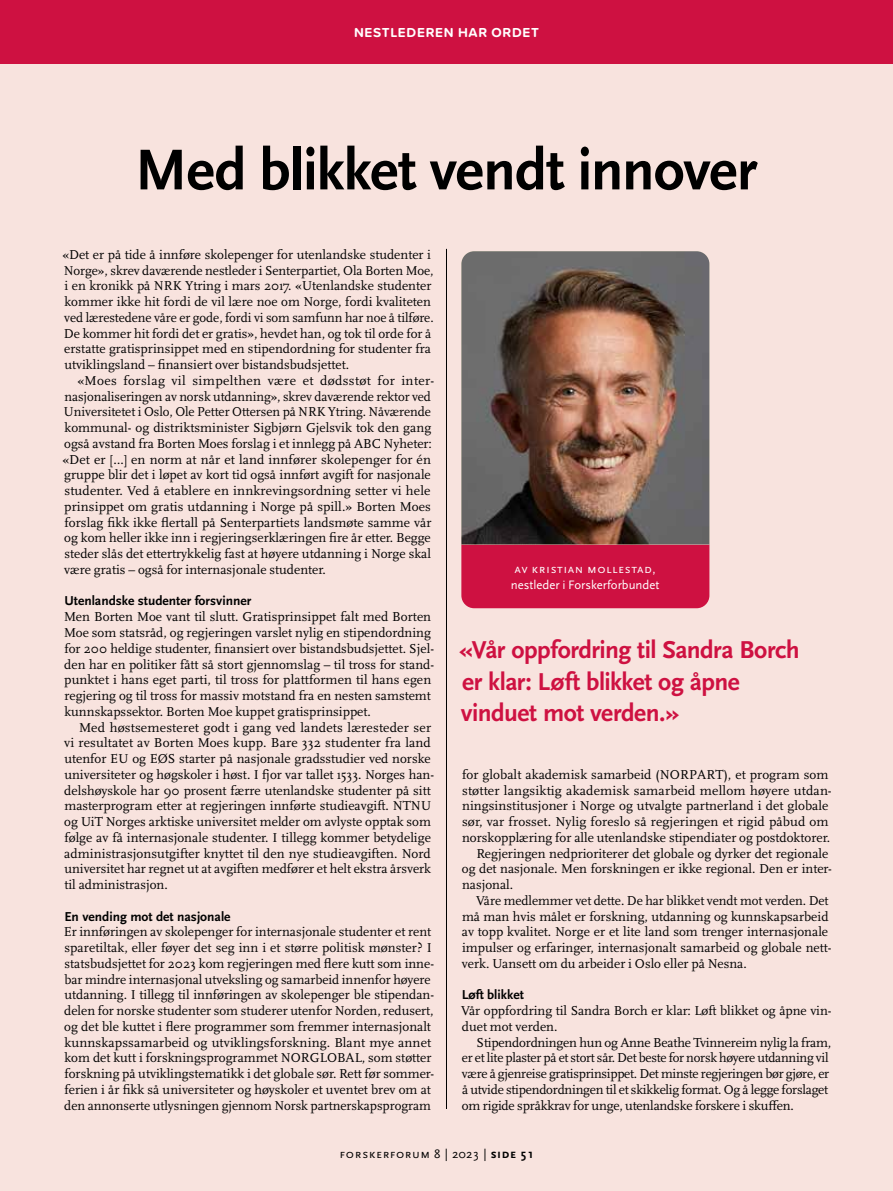
<style>
.page{position:relative;width:893px;height:1191px;background:#fff}
.page>*{position:absolute;margin:0;border:0;box-sizing:border-box;transform-origin:0 0}
.t1{font:700 60px "Scala Sans OT";letter-spacing:-.015em;color:#000}
.t2{font:700 25.5px/31.5px "Scala Sans OT";letter-spacing:-.015em;color:#ce1141}
.t3{font:13.5px/15.8px "Scala OT";color:#000}
.t4{font:700 13.5px "Scala Sans OT";color:#000}
.t5{font:700 13.5px "Proxima Soft";letter-spacing:.055em;color:#fff}
.t6{font:12.75px/15.8px "Scala Sans OT";letter-spacing:.04em;color:#fff}
.t7{font:12.75px "Scala Sans OT";letter-spacing:.04em;color:#000}
.s1{font-weight:700}
</style>
<div class="page">
<div style="left:0;top:64px;width:893px;height:1127px;background:#f8e3de"></div>
<div style="left:0;top:0;width:893px;height:64px;background:#ce1141"></div>
<hr style="left:446px;top:249px;width:1px;height:860px;background:#000">
<div style="left:461px;top:544px;width:248px;height:64px;background:#ce1141"></div>
<img style="left:461px;top:251px;width:248px;height:293px">
<p class="t5" style="left:354px;top:23px;width:186px">NESTLEDEREN HAR ORDET</p>
<h1 class="t1" style="left:135px;top:136px;width:624px">Med blikket vendt innover</h1>
<p class="t3" style="left:62px;top:247px;width:373px">«Det er på tide å innføre skolepenger for utenlandske studenter i Norge», skrev daværende nestleder i Senterpartiet, Ola Borten Moe, i en kronikk på NRK Ytring i mars 2017. «Utenlandske studenter kommer ikke hit fordi de vil lære noe om Norge, fordi kvaliteten ved lærestedene våre er gode, fordi vi som samfunn har noe å tilføre.<br>De kommer hit fordi det er gratis», hevdet han, og tok til orde for å erstatte gratisprinsippet med en stipendordning for studenter fra utviklingsland – finansiert over bistandsbudsjettet.</p>
<p class="t3" style="left:62px;top:373px;width:372px;text-indent:15px">«Moes forslag vil simpelthen være et dødsstøt for inter&shy;nasjonaliseringen av norsk utdanning», skrev daværende rektor ved Universitetet i Oslo, Ole Petter Ottersen på NRK Ytring. Nåværende kommunal- og distriktsminister Sigbjørn Gjelsvik tok den gang også avstand fra Borten Moes forslag i et innlegg på ABC Nyheter: «Det er […] en norm at når et land innfører skolepenger for én gruppe blir det i løpet av kort tid også innført avgift for nasjonale studenter. Ved å etablere en innkrevingsordning setter vi hele prinsippet om gratis utdanning i Norge på spill.» Borten Moes forslag fikk ikke flertall på Senterpartiets landsmøte samme vår og kom heller ikke inn i regjeringserklæringen fire år etter. Begge steder slås det ettertrykkelig fast at høyere utdanning i Norge skal være gratis – også for internasjonale studenter.</p>
<p class="t4" style="left:64px;top:593px;width:188px">Utenlandske studenter forsvinner</p>
<p class="t3" style="left:64px;top:609px;width:372px">Men Borten Moe vant til slutt. Gratisprinsippet falt med Borten Moe som statsråd, og regjeringen varslet nylig en stipendordning for 200 heldige studenter, finansiert over bistandsbudsjettet. Sjel&shy;den har en politiker fått så stort gjennomslag – til tross for stand&shy;punktet i hans eget parti, til tross for plattformen til hans egen regjering og til tross for massiv motstand fra en nesten samstemt kunnskapssektor. Borten Moe kuppet gratisprinsippet.</p>
<p class="t3" style="left:64px;top:719px;width:371px;text-indent:15px">Med høstsemesteret godt i gang ved landets læresteder ser vi resultatet av Borten Moes kupp. Bare 332 studenter fra land utenfor EU og EØS starter på nasjonale gradsstudier ved norske universiteter og høgskoler i høst. I fjor var tallet 1533. Norges han&shy;delshøyskole har 90 prosent færre utenlandske studenter på sitt masterprogram etter at regjeringen innførte studieavgift. NTNU og UiT Norges arktiske universitet melder om avlyste opptak som følge av få internasjonale studenter. I tillegg kommer betydelige administrasjonsutgifter knyttet til den nye studieavgiften. Nord universitet har regnet ut at avgiften medfører et helt ekstra årsverk til administrasjon.</p>
<p class="t4" style="left:64px;top:908px;width:168px">En vending mot det nasjonale</p>
<p class="t3" style="left:64px;top:924px;width:372px">Er innføringen av skolepenger for internasjonale studenter et rent sparetiltak, eller føyer det seg inn i et større politisk mønster? I statsbudsjettet for 2023 kom regjeringen med flere kutt som inne&shy;bar mindre internasjonal utveksling og samarbeid innenfor høyere utdanning. I tillegg til innføringen av skolepenger ble stipendan&shy;delen for norske studenter som studerer utenfor Norden, redusert, og det ble kuttet i flere programmer som fremmer internasjonalt kunnskapssamarbeid og utviklingsforskning. Blant mye annet kom det kutt i forskningsprogrammet NORGLOBAL, som støtter forskning på utviklingstematikk i det globale sør. Rett før sommer&shy;ferien i år fikk så universiteter og høyskoler et uventet brev om at den annonserte utlysningen gjennom Norsk partnerskapsprogram</p>
<p class="t6" style="left:511px;top:561px;width:150px">av Kristian M ollestad, nestleder i Forskerforbundet</p>
<h2 class="t2" style="left:459px;top:634px;width:342px">«Vår oppfordring til Sandra Borch er klar: Løft blikket og åpne vinduet mot verden.»</h2>
<p class="t3" style="left:462px;top:766px;width:368px">for globalt akademisk samarbeid (NORPART), et program som</p>
<p class="t3" style="left:462px;top:782px;width:371px">støtter langsiktig akademisk samarbeid mellom høyere utdan-</p>
<p class="t3" style="left:462px;top:798px;width:368px">ningsinstitusjoner i Norge og utvalgte partnerland i det globale</p>
<p class="t3" style="left:462px;top:814px;width:368px">sør, var frosset. Nylig foreslo så regjeringen et rigid påbud om</p>
<p class="t3" style="left:462px;top:829px;width:369px">norskopplæring for alle utenlandske stipendiater og postdoktorer.</p>
<p class="t3" style="left:476px;top:845px;width:353px">Regjeringen nedprioriterer det globale og dyrker det regionale</p>
<p class="t3" style="left:462px;top:861px;width:371px">og det nasjonale. Men forskningen er ikke regional. Den er inter-</p>
<p class="t3" style="left:462px;top:877px;width:53px">nasjonal.</p>
<p class="t3" style="left:476px;top:892px;width:354px">Våre medlemmer vet dette. De har blikket vendt mot verden. Det</p>
<p class="t3" style="left:462px;top:908px;width:368px">må man hvis målet er forskning, utdanning og kunnskapsarbeid</p>
<p class="t3" style="left:462px;top:924px;width:368px">av topp kvalitet. Norge er et lite land som trenger internasjonale</p>
<p class="t3" style="left:462px;top:940px;width:371px">impulser og erfaringer, internasjonalt samarbeid og globale nett-</p>
<p class="t3" style="left:462px;top:955px;width:286px">verk. Uansett om du arbeider i Oslo eller på Nesna.</p>
<p class="t4" style="left:462px;top:987px;width:63px">Løft blikket</p>
<p class="t3" style="left:461px;top:1003px;width:372px">Vår oppfordring til Sandra Borch er klar: Løft blikket og åpne vin&shy;duet mot verden.</p>
<p class="t3" style="left:462px;top:1034px;width:371px;text-indent:15px">Stipendordningen hun og Anne Beathe Tvinnereim nylig la fram, er et lite plaster på et stort sår. Det beste for norsk høyere utdanning vil være å gjenreise gratisprinsippet. Det minste regjeringen bør gjøre, er å utvide stipendordningen til et skikkelig format. Og å legge forslaget om rigide språkkrav for unge, utenlandske forskere i skuffen.</p>
<p class="t7" style="left:339px;top:1146px;width:196px">forskerforum 8 | 2023 | <span class="s1">side 51</span></p>
</div>
